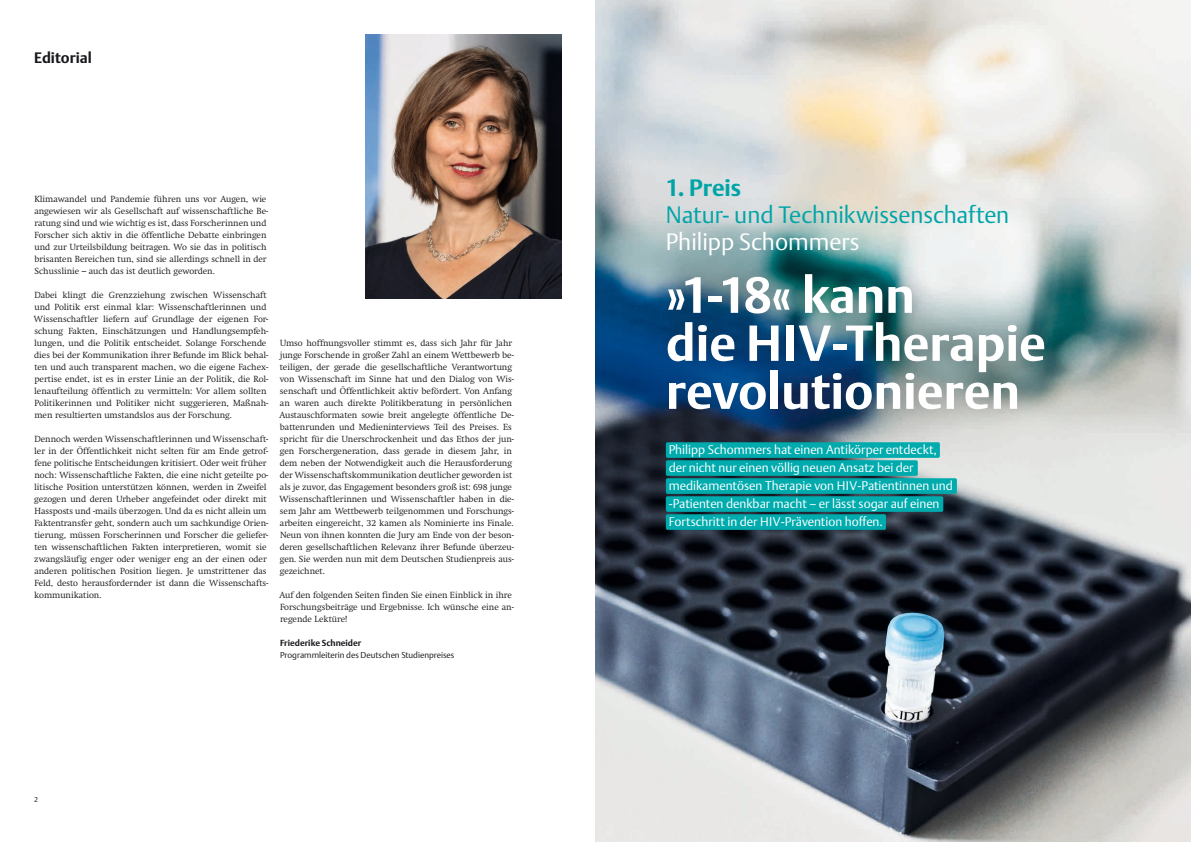
<style>
.page{position:relative;width:1191px;height:842px;background:#fff}
.page>*{position:absolute;margin:0;border:0;box-sizing:border-box;transform-origin:0 0}
.t1{font:700 50px/48px "DTL Argo T";color:#fff}
.t2{font:300 23.5px "DTL Argo T";letter-spacing:-.005em;color:#00a4a7}
.t3{font:300 23.5px "DTL Argo T";color:#fff}
.t4{font:700 23.5px "DTL Argo T";letter-spacing:-.005em;color:#00a4a7}
.t5{font:700 15px "DTL Argo T";color:#1a171c}
.t6{font:300 12.5px/18px "DTL Argo T";color:#fff}
.t7{font:300 8.8px/12px "Swift TTU";color:#1a171c}
.t8{font:700 8.8px "DTL Argo T";color:#1a171c}
.t9{font:300 8.5px "DTL Argo T";color:#1a171c}
.t10{font:300 7px "DTL Argo T";color:#1a171c}
</style>
<div class="page">
<img style="left:365px;top:34px;width:196px;height:264px">
<img style="left:595px;top:0;width:596px;height:842px">
<div style="left:642px;top:249px;width:427px;height:186px;background:#1a171c;opacity:.4"></div>
<div style="left:666px;top:460px;width:251px;height:16px;background:#00abae;border-radius:2px"></div>
<div style="left:666px;top:478px;width:291px;height:16px;background:#00abae;border-radius:2px"></div>
<div style="left:666px;top:442px;width:274px;height:16px;background:#00abae;border-radius:2px"></div>
<div style="left:666px;top:514px;width:220px;height:16px;background:#00abae;border-radius:2px"></div>
<div style="left:666px;top:496px;width:277px;height:16px;background:#00abae;border-radius:2px"></div>
<h3 class="t5" style="left:34px;top:48px;width:59px">Editorial</h3>
<p class="t7" style="left:34px;top:193px;width:235px">Klimawandel und Pandemie führen uns vor Augen, wie angewiesen wir als Gesellschaft auf wissenschaftliche Be&shy;ratung sind und wie wichtig es ist, dass Forscherinnen und Forscher sich aktiv in die öffentliche Debatte einbringen und zur Urteilsbildung beitragen. Wo sie das in politisch brisanten Bereichen tun, sind sie allerdings schnell in der Schusslinie – auch das ist deutlich geworden.</p>
<p class="t7" style="left:34px;top:289px;width:236px">Dabei klingt die Grenzziehung zwischen Wissenschaft und Politik erst einmal klar: Wissenschaftlerinnen und Wissenschaftler liefern auf Grundlage der eigenen For&shy;schung Fakten, Einschätzungen und Handlungsempfeh&shy;lungen, und die Politik entscheidet. Solange Forschende dies bei der Kommunikation ihrer Befunde im Blick behal&shy;ten und auch transparent machen, wo die eigene Fachex&shy;pertise endet, ist es in erster Linie an der Politik, die Rol&shy;lenaufteilung öffentlich zu vermitteln: Vor allem sollten Politikerinnen und Politiker nicht suggerieren, Maßnah&shy;men resultierten umstandslos aus der Forschung.</p>
<p class="t7" style="left:34px;top:433px;width:236px">Dennoch werden Wissenschaftlerinnen und Wissenschaft&shy;ler in der Öffentlichkeit nicht selten für am Ende getrof&shy;fene politische Entscheidungen kritisiert. Oder weit früher noch: Wissenschaftliche Fakten, die eine nicht geteilte po&shy;litische Position unterstützen können, werden in Zweifel gezogen und deren Urheber angefeindet oder direkt mit Hassposts und -mails überzogen. Und da es nicht allein um Faktentransfer geht, sondern auch um sachkundige Orien&shy;tierung, müssen Forscherinnen und Forscher die geliefer&shy;ten wissenschaftlichen Fakten interpretieren, womit sie zwangsläufig enger oder weniger eng an der einen oder anderen politischen Position liegen. Je umstrittener das Feld, desto herausfordernder ist dann die Wissenschafts&shy;kommunikation.</p>
<p class="t7" style="left:279px;top:337px;width:236px">Umso hoffnungsvoller stimmt es, dass sich Jahr für Jahr junge Forschende in großer Zahl an einem Wettbewerb be&shy;teiligen, der gerade die gesellschaftliche Verantwortung von Wissenschaft im Sinne hat und den Dialog von Wis&shy;senschaft und Öffentlichkeit aktiv befördert. Von Anfang an waren auch direkte Politikberatung in persönlichen Austauschformaten sowie breit angelegte öffentliche De&shy;battenrunden und Medieninterviews Teil des Preises. Es spricht für die Unerschrockenheit und das Ethos der jun&shy;gen Forschergeneration, dass gerade in diesem Jahr, in dem neben der Notwendigkeit auch die Herausforderung der Wissenschaftskommunikation deutlicher geworden ist als je zuvor, das Engagement besonders groß ist: 698 junge Wissenschaftlerinnen und Wissenschaftler haben in die&shy;sem Jahr am Wettbewerb teilgenommen und Forschungs&shy;arbeiten eingereicht, 32 kamen als Nominierte ins Finale.<br>Neun von ihnen konnten die Jury am Ende von der beson&shy;deren gesellschaftlichen Relevanz ihrer Befunde überzeu&shy;gen. Sie werden nun mit dem Deutschen Studienpreis aus&shy;gezeichnet.</p>
<p class="t7" style="left:279px;top:589px;width:236px">Auf den folgenden Seiten finden Sie einen Einblick in ihre<br>Forschungsbeiträge und Ergebnisse. Ich wünsche eine an&shy;regende Lektüre!</p>
<p class="t8" style="left:280px;top:638px;width:83px">Friederike Schneider</p>
<p class="t9" style="left:280px;top:650px;width:176px">Programmleiterin des Deutschen Studienpreises</p>
<p class="t10" style="left:34px;top:795px;width:5px">2</p>
<h2 class="t4" style="left:666px;top:174px;width:77px">1. Preis</h2>
<h2 class="t2" style="left:666px;top:201px;width:345px">Natur- und Technikwissenschaften</h2>
<h2 class="t3" style="left:666px;top:228px;width:195px">Philipp Schommers</h2>
<h1 class="t1" style="left:666px;top:271px;width:381px">»1-18« kann<br>die HIV-Therapie revolutionieren</h1>
<p class="t6" style="left:668px;top:441px;width:285px">Philipp Schommers hat einen Antikörper entdeckt, der nicht nur einen völlig neuen Ansatz bei der medikamentösen Therapie von HIV-Patientinnen und -Patienten denkbar macht – er lässt sogar auf einen Fortschritt in der HIV-Prävention hoffen.</p>
</div>
